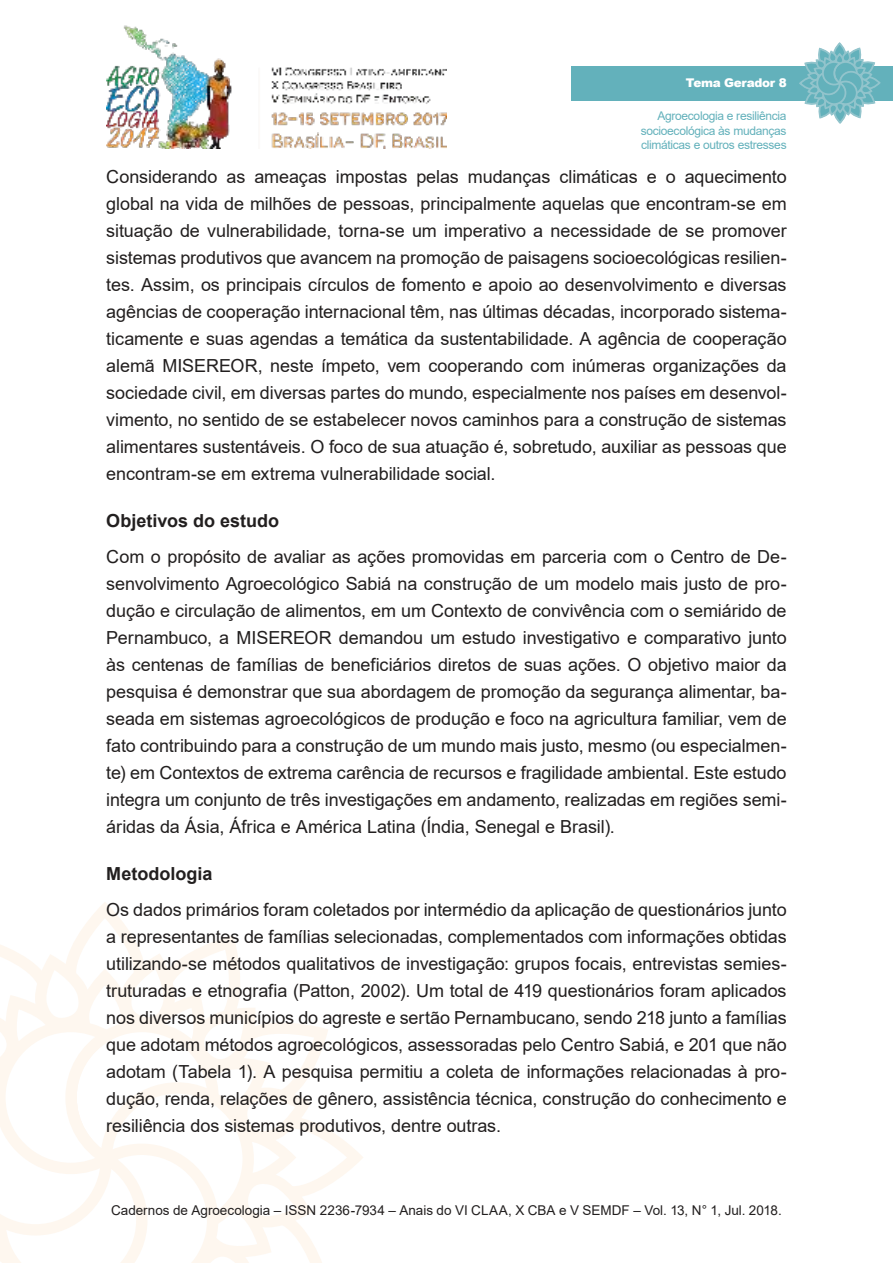
<style>
.page{position:relative;width:893px;height:1263px;background:#fff}
.page>*{position:absolute;margin:0;border:0;box-sizing:border-box;transform-origin:0 0}
.t1{font:18px/27px "Arial";letter-spacing:-.005em;color:#221f1f;text-align:justify}
.t2{font:700 18px "Arial";color:#221f1f}
.t3{font:13.5px "Arial";color:#221f1f}
.t4{font:12px/14.4px "Arial";letter-spacing:-.025em;color:#63b1bb;text-align:justify}
.t5{font:900 12px "Arial";letter-spacing:-.025em;color:#fff}
</style>
<div class="page">
<img style="left:106px;top:25px;width:340px;height:124px">
<svg style="left:0;top:910px;width:363px;height:353px"></svg>
<div style="left:571px;top:66px;width:322px;height:34px;background:#63b1bb"></div>
<svg style="left:798px;top:43px;width:83px;height:81px"></svg>
<p class="t5" style="left:686px;top:76px;width:102px">Tema Gerador 8</p>
<p class="t4" style="left:641px;top:110px;width:147px;text-indent:17px">Agroecologia e resiliência socioecológica às mudanças climáticas e outros estresses</p>
<p class="t1" style="left:106px;top:165px;width:682px">Considerando as ameaças impostas pelas mudanças climáticas e o aquecimento global na vida de milhões de pessoas, principalmente aquelas que encontram-se em situação de vulnerabilidade, torna-se um imperativo a necessidade de se promover sistemas produtivos que avancem na promoção de paisagens socioecológicas resilien&shy;tes. Assim, os principais círculos de fomento e apoio ao desenvolvimento e diversas agências de cooperação internacional têm, nas últimas décadas, incorporado sistema&shy;ticamente e suas agendas a temática da sustentabilidade. A agência de cooperação alemã MISEREOR, neste ímpeto, vem cooperando com inúmeras organizações da sociedade civil, em diversas partes do mundo, especialmente nos países em desenvol&shy;vimento, no sentido de se estabelecer novos caminhos para a construção de sistemas alimentares sustentáveis. O foco de sua atuação é, sobretudo, auxiliar as pessoas que encontram-se em extrema vulnerabilidade social.</p>
<p class="t2" style="left:106px;top:514px;width:174px">Objetivos do estudo</p>
<p class="t1" style="left:106px;top:544px;width:682px">Com o propósito de avaliar as ações promovidas em parceria com o Centro de De&shy;senvolvimento Agroecológico Sabiá na construção de um modelo mais justo de pro&shy;dução e circulação de alimentos, em um Contexto de convivência com o semiárido de Pernambuco, a MISEREOR demandou um estudo investigativo e comparativo junto às centenas de famílias de beneficiários diretos de suas ações. O objetivo maior da pesquisa é demonstrar que sua abordagem de promoção da segurança alimentar, ba&shy;seada em sistemas agroecológicos de produção e foco na agricultura familiar, vem de fato contribuindo para a construção de um mundo mais justo, mesmo (ou especialmen&shy;te) em Contextos de extrema carência de recursos e fragilidade ambiental. Este estudo integra um conjunto de três investigações em andamento, realizadas em regiões semi&shy;áridas da Ásia, África e América Latina (Índia, Senegal e Brasil).</p>
<p class="t2" style="left:106px;top:867px;width:108px">Metodologia</p>
<p class="t1" style="left:106px;top:897px;width:682px">Os dados primários foram coletados por intermédio da aplicação de questionários junto a representantes de famílias selecionadas, complementados com informações obtidas utilizando-se métodos qualitativos de investigação: grupos focais, entrevistas semies&shy;truturadas e etnografia (Patton, 2002). Um total de 419 questionários foram aplicados nos diversos municípios do agreste e sertão Pernambucano, sendo 218 junto a famílias que adotam métodos agroecológicos, assessoradas pelo Centro Sabiá, e 201 que não adotam (Tabela 1). A pesquisa permitiu a coleta de informações relacionadas à pro&shy;dução, renda, relações de gênero, assistência técnica, construção do conhecimento e resiliência dos sistemas produtivos, dentre outras.</p>
<p class="t3" style="left:111px;top:1204px;width:672px">Cadernos de Agroecologia – ISSN 2236-7934 – Anais do VI CLAA, X CBA e V SEMDF – Vol. 13, N° 1, Jul. 2018.</p>
</div>
